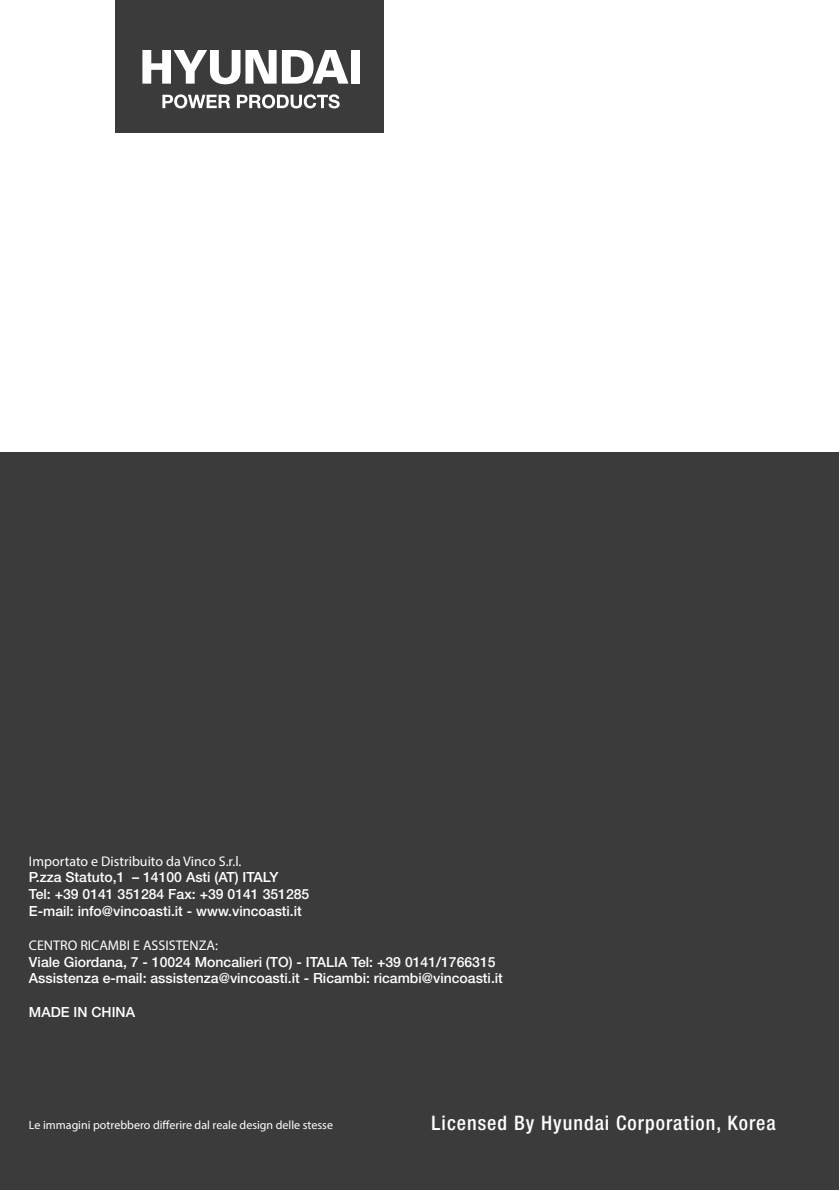
<style>
.page{position:relative;width:840px;height:1191px;background:#fff}
.page>*{position:absolute;margin:0;border:0;box-sizing:border-box;transform-origin:0 0}
.t1{font:500 condensed 20px "Helvetica Neue LT Pro";letter-spacing:.05em;color:#fff}
.t2{font:500 14px "Helvetica Neue LT Pro";color:#fff}
.t3{font:14px "Myriad Pro";color:#fff}
.t4{font:12px "Myriad Pro";color:#fff}
</style>
<div class="page">
<div style="left:1px;top:452px;width:837px;height:737px;background:#3b3b3b"></div>
<div style="left:115px;top:0;width:268px;height:132px;background:#3b3b3b"></div>
<svg style="left:162px;top:94px;width:177px;height:14px"></svg>
<svg style="left:142px;top:50px;width:134px;height:34px"></svg>
<svg style="left:282px;top:50px;width:66px;height:34px"></svg>
<div style="left:350px;top:50px;width:9px;height:34px;background:#fff"></div>
<p class="t3" style="left:29px;top:852px;width:214px">Importato e Distribuito da Vinco S.r.l.</p>
<p class="t2" style="left:29px;top:869px;width:251px">P.zza Statuto,1 – 14100 Asti (AT) ITALY</p>
<p class="t2" style="left:29px;top:886px;width:282px">Tel: +39 0141 351284 Fax: +39 0141 351285</p>
<p class="t2" style="left:29px;top:902px;width:274px">E-mail: info@vincoasti.it - www.vincoasti.it</p>
<p class="t3" style="left:29px;top:936px;width:190px">CENTRO RICAMBI E ASSISTENZA:</p>
<p class="t2" style="left:29px;top:953px;width:468px">Viale Giordana, 7 - 10024 Moncalieri (TO) - ITALIA Tel: +39 0141/1766315</p>
<p class="t2" style="left:29px;top:970px;width:475px">Assistenza e-mail: assistenza@vincoasti.it - Ricambi: ricambi@vincoasti.it</p>
<p class="t2" style="left:29px;top:1003px;width:108px">MADE IN CHINA</p>
<p class="t4" style="left:29px;top:1117px;width:305px">Le immagini potrebbero differire dal reale design delle stesse</p>
<p class="t1" style="left:431px;top:1110px;width:345px">Licensed By Hyundai Corporation, Korea</p>
</div>
